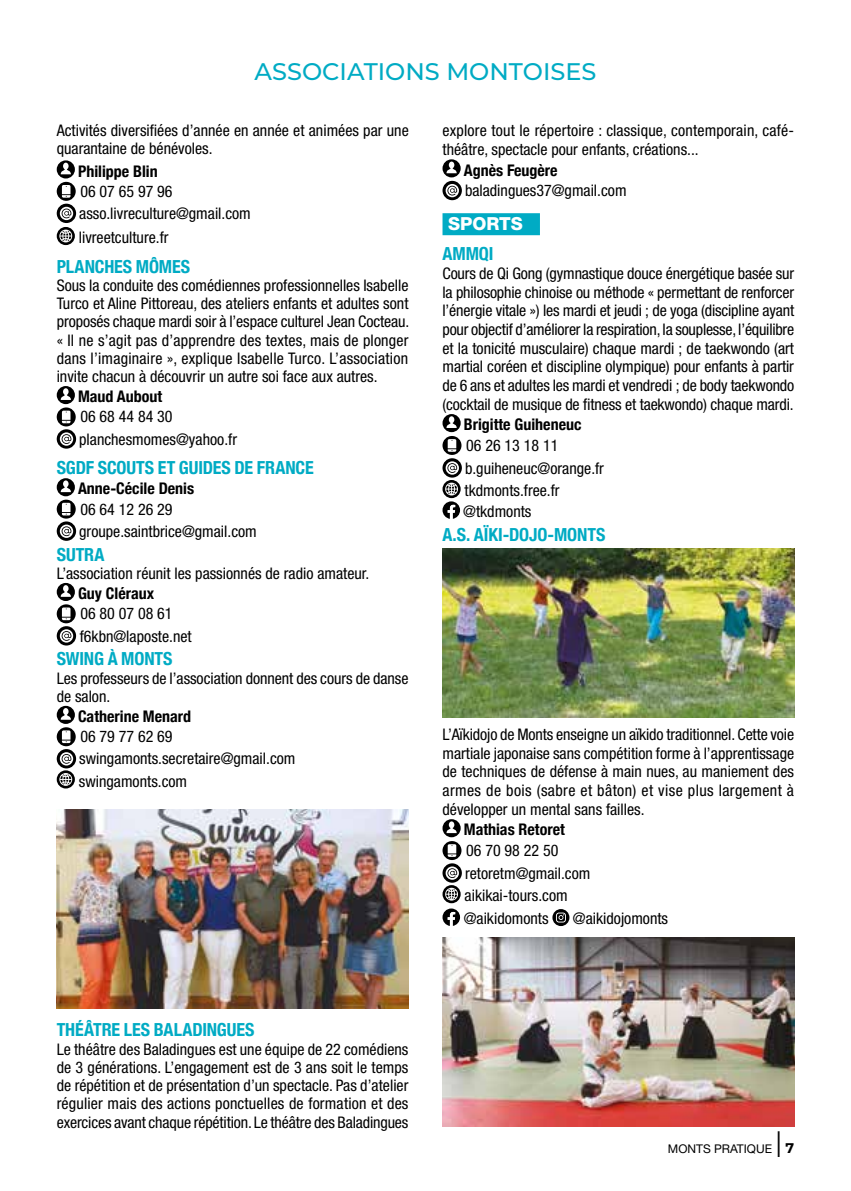
<style>
.page{position:relative;width:851px;height:1191px;background:#fff}
.page>*{position:absolute;margin:0;border:0;box-sizing:border-box;transform-origin:0 0}
.t1{font:36px "Helvetica Neue LT Std";color:#000;scale:.5 1}
.t2{font:500 24px "Montserrat";color:#00abc4}
.t3{font:700 condensed 18px "Helvetica Neue";letter-spacing:-.005em;color:#00abc4}
.t4{font:800 18px "Helvetica Neue LT Std";color:#fff}
.t5{font:condensed 16px/18.6px "Helvetica Neue LT Std";color:#000}
.t6{font:700 condensed 16px "Helvetica Neue";color:#000}
.t7{font:700 14px "Montserrat";color:#000}
.t8{font:12px "Helvetica Neue LT Std";color:#000}
</style>
<div class="page">
<svg style="left:57px;top:160px;width:18px;height:18px"></svg>
<svg style="left:57px;top:182px;width:19px;height:19px"></svg>
<svg style="left:62px;top:185px;width:8px;height:13px"></svg>
<svg style="left:57px;top:204px;width:19px;height:19px"></svg>
<svg style="left:60px;top:207px;width:13px;height:13px"></svg>
<svg style="left:57px;top:227px;width:18px;height:18px"></svg>
<svg style="left:59px;top:230px;width:13px;height:12px"></svg>
<svg style="left:57px;top:386px;width:18px;height:18px"></svg>
<svg style="left:57px;top:407px;width:19px;height:19px"></svg>
<svg style="left:62px;top:410px;width:8px;height:13px"></svg>
<svg style="left:57px;top:429px;width:19px;height:19px"></svg>
<svg style="left:60px;top:432px;width:13px;height:14px"></svg>
<svg style="left:57px;top:478px;width:18px;height:18px"></svg>
<svg style="left:57px;top:499px;width:19px;height:19px"></svg>
<svg style="left:62px;top:503px;width:8px;height:12px"></svg>
<svg style="left:57px;top:521px;width:19px;height:20px"></svg>
<svg style="left:60px;top:524px;width:13px;height:14px"></svg>
<svg style="left:57px;top:583px;width:18px;height:18px"></svg>
<svg style="left:57px;top:604px;width:19px;height:19px"></svg>
<svg style="left:62px;top:607px;width:8px;height:13px"></svg>
<svg style="left:57px;top:626px;width:19px;height:19px"></svg>
<svg style="left:60px;top:629px;width:13px;height:13px"></svg>
<svg style="left:57px;top:706px;width:18px;height:18px"></svg>
<svg style="left:57px;top:727px;width:19px;height:19px"></svg>
<svg style="left:62px;top:730px;width:8px;height:13px"></svg>
<svg style="left:57px;top:749px;width:19px;height:19px"></svg>
<svg style="left:60px;top:752px;width:13px;height:13px"></svg>
<svg style="left:57px;top:770px;width:18px;height:18px"></svg>
<svg style="left:59px;top:773px;width:13px;height:13px"></svg>
<div style="left:442px;top:213px;width:98px;height:22px;background:#00abc4"></div>
<svg style="left:442px;top:159px;width:18px;height:18px"></svg>
<svg style="left:442px;top:181px;width:20px;height:19px"></svg>
<svg style="left:445px;top:184px;width:14px;height:13px"></svg>
<svg style="left:442px;top:414px;width:18px;height:18px"></svg>
<svg style="left:442px;top:436px;width:19px;height:19px"></svg>
<svg style="left:447px;top:439px;width:9px;height:13px"></svg>
<svg style="left:442px;top:458px;width:20px;height:19px"></svg>
<svg style="left:445px;top:461px;width:14px;height:14px"></svg>
<svg style="left:442px;top:480px;width:18px;height:18px"></svg>
<svg style="left:445px;top:482px;width:13px;height:13px"></svg>
<svg style="left:442px;top:501px;width:18px;height:18px"></svg>
<svg style="left:442px;top:819px;width:18px;height:18px"></svg>
<svg style="left:442px;top:841px;width:19px;height:19px"></svg>
<svg style="left:447px;top:844px;width:9px;height:13px"></svg>
<svg style="left:442px;top:863px;width:20px;height:19px"></svg>
<svg style="left:445px;top:866px;width:14px;height:13px"></svg>
<svg style="left:442px;top:885px;width:18px;height:18px"></svg>
<svg style="left:445px;top:887px;width:13px;height:13px"></svg>
<svg style="left:442px;top:908px;width:18px;height:18px"></svg>
<svg style="left:552px;top:909px;width:17px;height:17px"></svg>
<svg style="left:556px;top:912px;width:10px;height:10px"></svg>
<img style="left:57px;top:809px;width:351px;height:200px">
<img style="left:442px;top:549px;width:352px;height:168px">
<img style="left:442px;top:937px;width:352px;height:189px">
<h2 class="t2" style="left:254px;top:55px;width:343px">ASSOCIATIONS MONTOISES</h2>
<p class="t5" style="left:57px;top:121px;width:353px">Activités diversifiées d’année en année et animées par une quarantaine de bénévoles.</p>
<p class="t6" style="left:78px;top:158px;width:81px">Philippe Blin</p>
<p class="t5" style="left:79px;top:180px;width:173px;line-height:22.2px">06 07 65 97 96 asso.livreculture@gmail.com</p>
<p class="t5" style="left:79px;top:228px;width:91px">livreetculture.fr</p>
<p class="t3" style="left:57px;top:251px;width:135px">PLANCHES MÔMES</p>
<p class="t5" style="left:57px;top:276px;width:354px;text-align:justify">Sous la conduite des comédiennes professionnelles Isabelle Turco et Aline Pittoreau, des ateliers enfants et adultes sont proposés chaque mardi soir à l’espace culturel Jean Cocteau. « Il ne s’agit pas d’apprendre des textes, mais de plonger dans l’imaginaire », explique Isabelle Turco. L’association invite chacun à découvrir un autre soi face aux autres.</p>
<p class="t6" style="left:78px;top:383px;width:86px">Maud Aubout</p>
<p class="t5" style="left:79px;top:405px;width:159px;line-height:22.2px">06 68 44 84 30 planchesmomes@yahoo.fr</p>
<p class="t3" style="left:57px;top:453px;width:258px">SGDF SCOUTS ET GUIDES DE FRANCE</p>
<p class="t6" style="left:78px;top:475px;width:118px">Anne-Cécile Denis</p>
<p class="t5" style="left:79px;top:498px;width:179px;line-height:22.2px">06 64 12 26 29 groupe.saintbrice@gmail.com</p>
<p class="t3" style="left:57px;top:539px;width:49px">SUTRA</p>
<p class="t5" style="left:57px;top:564px;width:314px">L’association réunit les passionnés de radio amateur.</p>
<p class="t6" style="left:78px;top:580px;width:78px">Guy Cléraux</p>
<p class="t5" style="left:80px;top:602px;width:113px;line-height:22.2px">06 80 07 08 61 f6kbn@laposte.net</p>
<p class="t3" style="left:57px;top:644px;width:117px">SWING À MONTS</p>
<p class="t5" style="left:57px;top:669px;width:353px">Les professeurs de l’association donnent des cours de danse de salon.</p>
<p class="t6" style="left:78px;top:703px;width:115px">Catherine Menard</p>
<p class="t5" style="left:79px;top:725px;width:218px;line-height:22.2px">06 79 77 62 69 swingamonts.secretaire@gmail.com swingamonts.com</p>
<p class="t5" style="left:442px;top:121px;width:353px">explore tout le répertoire : classique, contemporain, café&shy;théâtre, spectacle pour enfants, créations...</p>
<p class="t6" style="left:464px;top:156px;width:95px">Agnès Feugère</p>
<p class="t5" style="left:465px;top:181px;width:163px">baladingues37@gmail.com</p>
<p class="t4" style="left:448px;top:213px;width:76px">SPORTS</p>
<p class="t3" style="left:442px;top:239px;width:52px">AMMQI</p>
<p class="t5" style="left:442px;top:264px;width:353px;text-align:justify">Cours de Qi Gong (gymnastique douce énergétique basée sur la philosophie chinoise ou méthode « permettant de renforcer l’énergie vitale ») les mardi et jeudi ; de yoga (discipline ayant pour objectif d’améliorer la respiration, la souplesse, l’équilibre et la tonicité musculaire) chaque mardi ; de taekwondo (art martial coréen et discipline olympique) pour enfants à partir de 6 ans et adultes les mardi et vendredi ; de body taekwondo (cocktail de musique de fitness et taekwondo) chaque mardi.</p>
<p class="t6" style="left:464px;top:411px;width:119px">Brigitte Guiheneuc</p>
<p class="t5" style="left:464px;top:434px;width:141px;line-height:22.6px">06 26 13 18 11 b.guiheneuc@orange.fr tkdmonts.free.fr</p>
<p class="t5" style="left:463px;top:502px;width:70px">@tkdmonts</p>
<p class="t3" style="left:442px;top:520px;width:164px">A.S. AÏKI-DOJO-MONTS</p>
<p class="t5" style="left:442px;top:725px;width:353px;text-align:justify">L’Aïkidojo de Monts enseigne un aïkido traditionnel. Cette voie martiale japonaise sans compétition forme à l’apprentissage de techniques de défense à main nues, au maniement des armes de bois (sabre et bâton) et vise plus largement à développer un mental sans failles.</p>
<p class="t6" style="left:464px;top:816px;width:102px">Mathias Retoret</p>
<p class="t5" style="left:463px;top:839px;width:128px;line-height:22.6px">06 70 98 22 50 retoretm@gmail.com aikikai-tours.com @aikidomonts</p>
<p class="t5" style="left:573px;top:909px;width:97px">@aikidojomonts</p>
<p class="t3" style="left:57px;top:1015px;width:199px">THÉÂTRE LES BALADINGUES</p>
<p class="t5" style="left:57px;top:1039px;width:353px;text-align:justify">Le théâtre des Baladingues est une équipe de 22 comédiens de 3 générations. L’engagement est de 3 ans soit le temps de répétition et de présentation d’un spectacle. Pas d’atelier régulier mais des actions ponctuelles de formation et des exercices avant chaque répétition. Le théâtre des Baladingues</p>
<h1 class="t1" style="left:776px;top:1122px;width:11px">I</h1>
<p class="t7" style="left:785px;top:1137px;width:10px">7</p>
<p class="t8" style="left:667px;top:1141px;width:106px">MONTS PRATIQUE</p>
</div>
